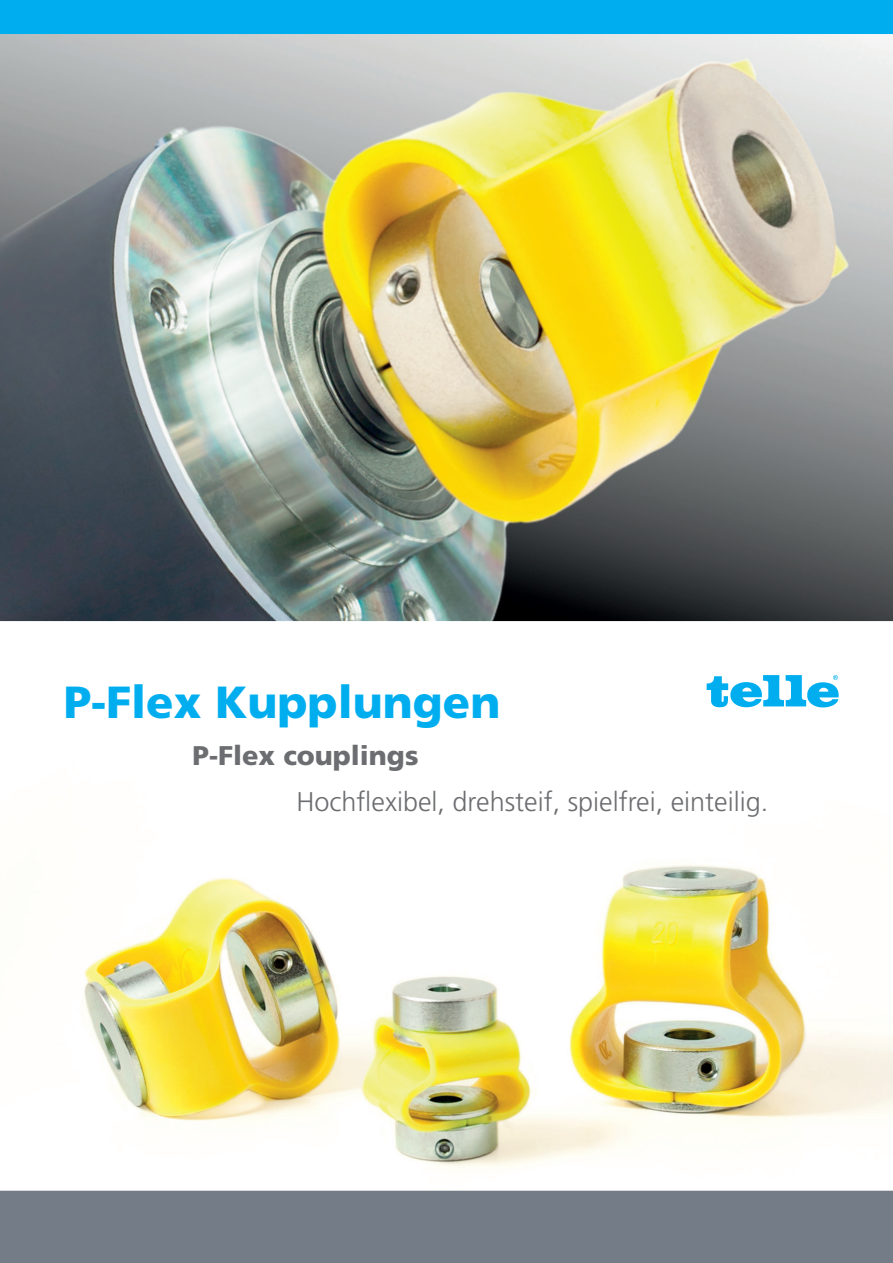
<style>
.page{position:relative;width:893px;height:1263px;background:#fff}
.page>*{position:absolute;margin:0;border:0;box-sizing:border-box;transform-origin:0 0}
.t1{font:900 45px "Frutiger LT";color:#00aeef}
.t2{font:300 27px "Frutiger LT";color:#6c6d70}
.t3{font:900 27px "Frutiger LT";color:#6c6d70}
</style>
<div class="page">
<div style="left:0;top:1191px;width:893px;height:72px;background:#747d87"></div>
<img style="left:0;top:34px;width:893px;height:587px">
<div style="left:0;top:0;width:893px;height:34px;background:#00aeef"></div>
<img style="left:84px;top:683px;width:809px;height:485px">
<img style="left:707px;top:675px;width:152px;height:32px">
<svg style="left:0;top:621px;width:893px;height:1px"></svg>
<h1 class="t1" style="left:64px;top:675px;width:438px">P-Flex Kupplungen</h1>
<p class="t3" style="left:193px;top:739px;width:227px">P-Flex couplings</p>
<p class="t2" style="left:297px;top:786px;width:473px">Hochflexibel, drehsteif, spielfrei, einteilig.</p>
</div>
